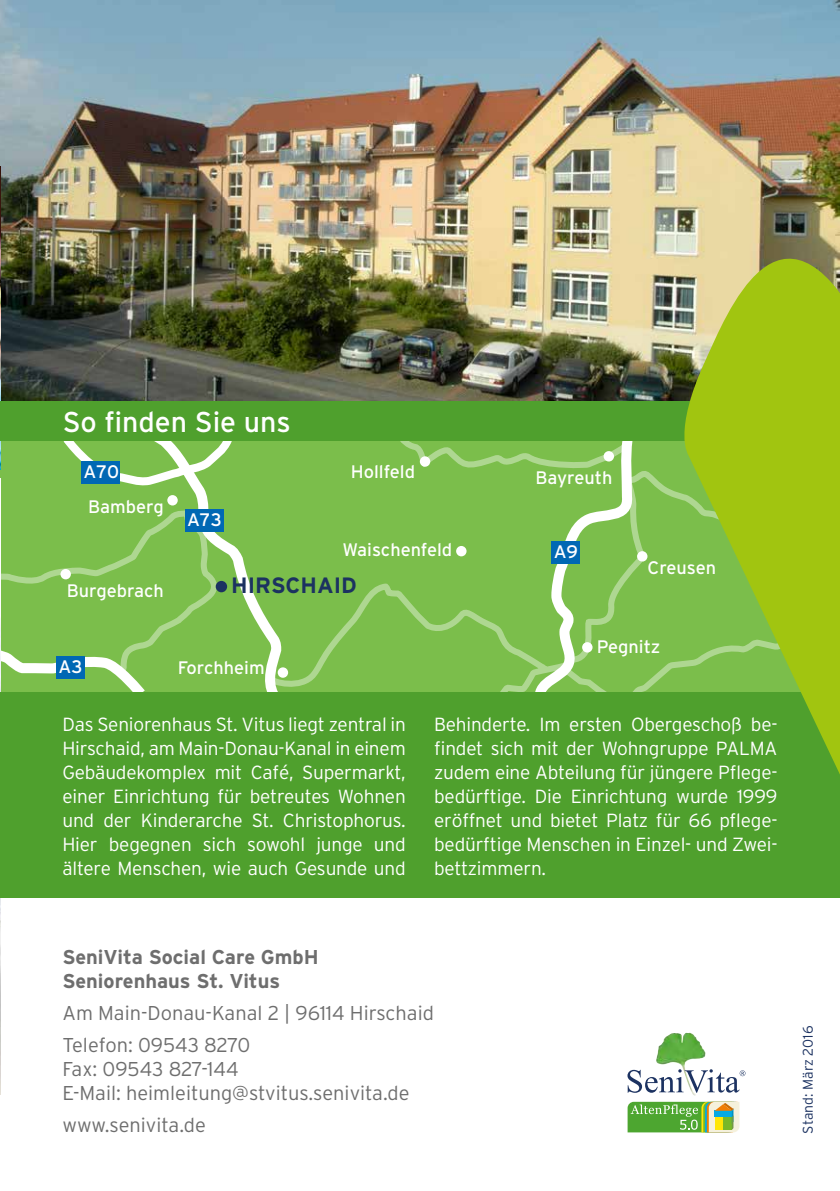
<style>
.page{position:relative;width:840px;height:1191px;background:#fff}
.page>*{position:absolute;margin:0;border:0;box-sizing:border-box;transform-origin:0 0}
.t1{font:28.6px "Interstate";color:#fff}
.t2{font:700 22.2px "Interstate";color:#1c3261}
.t3{font:300 20px/32px "Interstate";color:#6e6e6e}
.t4{font:700 20px/24px "Interstate";color:#6e6e6e}
.t5{font:300 19px/24px "Interstate";letter-spacing:-.01em;color:#fff;text-align:justify}
.t6{font:18.2px "Interstate";color:#fff}
.t7{font:300 14px "Interstate";color:#1c3261}
</style>
<div class="page">
<div style="left:0;top:440px;width:805px;height:252px;background:#7bbe4b"></div>
<svg style="left:0;top:440px;width:287px;height:252px"></svg>
<div style="left:57px;top:655px;width:28px;height:23px;background:#0068b4"></div>
<svg style="left:268px;top:558px;width:132px;height:134px"></svg>
<svg style="left:400px;top:440px;width:272px;height:252px"></svg>
<img style="left:0;top:0;width:839px;height:401px">
<img style="left:0;top:791px;width:1px;height:303px">
<img style="left:0;top:166px;width:1px;height:303px">
<img style="left:0;top:479px;width:1px;height:303px">
<div style="left:0;top:401px;width:839px;height:39px;background:#4fa02d"></div>
<div style="left:0;top:692px;width:839px;height:205px;background:#4fa02d"></div>
<svg style="left:672px;top:178px;width:167px;height:720px"></svg>
<img style="left:656px;top:1032px;width:49px;height:64px">
<svg style="left:627px;top:1069px;width:118px;height:23px"></svg>
<svg style="left:627px;top:1101px;width:112px;height:31px;background:#81ba60"></svg>
<h1 class="t1" style="left:63px;top:404px;width:229px">So finden Sie uns</h1>
<p class="t6" style="left:83px;top:460px;width:37px">A70</p>
<p class="t6" style="left:88px;top:496px;width:77px">Bamberg</p>
<p class="t6" style="left:187px;top:508px;width:36px">A73</p>
<p class="t6" style="left:350px;top:460px;width:66px">Hollfeld</p>
<p class="t6" style="left:535px;top:466px;width:78px">Bayreuth</p>
<p class="t6" style="left:342px;top:539px;width:111px">Waischenfeld</p>
<p class="t6" style="left:553px;top:540px;width:26px">A9</p>
<p class="t6" style="left:67px;top:580px;width:98px">Burgebrach</p>
<p class="t2" style="left:231px;top:572px;width:127px">HIRSCHAID</p>
<p class="t6" style="left:647px;top:556px;width:70px">Creusen</p>
<p class="t6" style="left:59px;top:655px;width:25px">A3</p>
<p class="t6" style="left:178px;top:657px;width:88px">Forchheim</p>
<p class="t5" style="left:62px;top:712px;width:345px">Das Seniorenhaus St. Vitus liegt zentral in Hirschaid, am Main-Donau-Kanal in einem Gebäudekomplex mit Café, Supermarkt, einer Einrichtung für betreutes Wohnen und der Kinderarche St. Christophorus.<br>Hier begegnen sich sowohl junge und ältere Menschen, wie auch Gesunde und</p>
<p class="t6" style="left:596px;top:635px;width:65px">Pegnitz</p>
<p class="t5" style="left:434px;top:712px;width:345px">Behinderte. Im ersten Obergeschoß be&shy;findet sich mit der Wohngruppe PALMA zudem eine Abteilung für jüngere Pflege&shy;bedürftige. Die Einrichtung wurde 1999 eröffnet und bietet Platz für 66 pflege&shy;bedürftige Menschen in Einzel- und Zwei&shy;bettzimmern.</p>
<p class="t4" style="left:62px;top:944px;width:258px">SeniVita Social Care GmbH<br>Seniorenhaus St. Vitus</p>
<p class="t3" style="left:62px;top:996px;width:373px">Am Main-Donau-Kanal 2 | 96114 Hirschaid<br>Telefon: 09543 8270</p>
<p class="t3" style="left:62px;top:1056px;width:348px;line-height:24px">Fax: 09543 827-144<br>E-Mail: heimleitung@stvitus.senivita.de</p>
<p class="t3" style="left:62px;top:1108px;width:145px">www.senivita.de</p>
<p class="t7" style="left:799px;top:1133px;width:109px;rotate:-90deg">Stand: März 2016</p>
</div>
